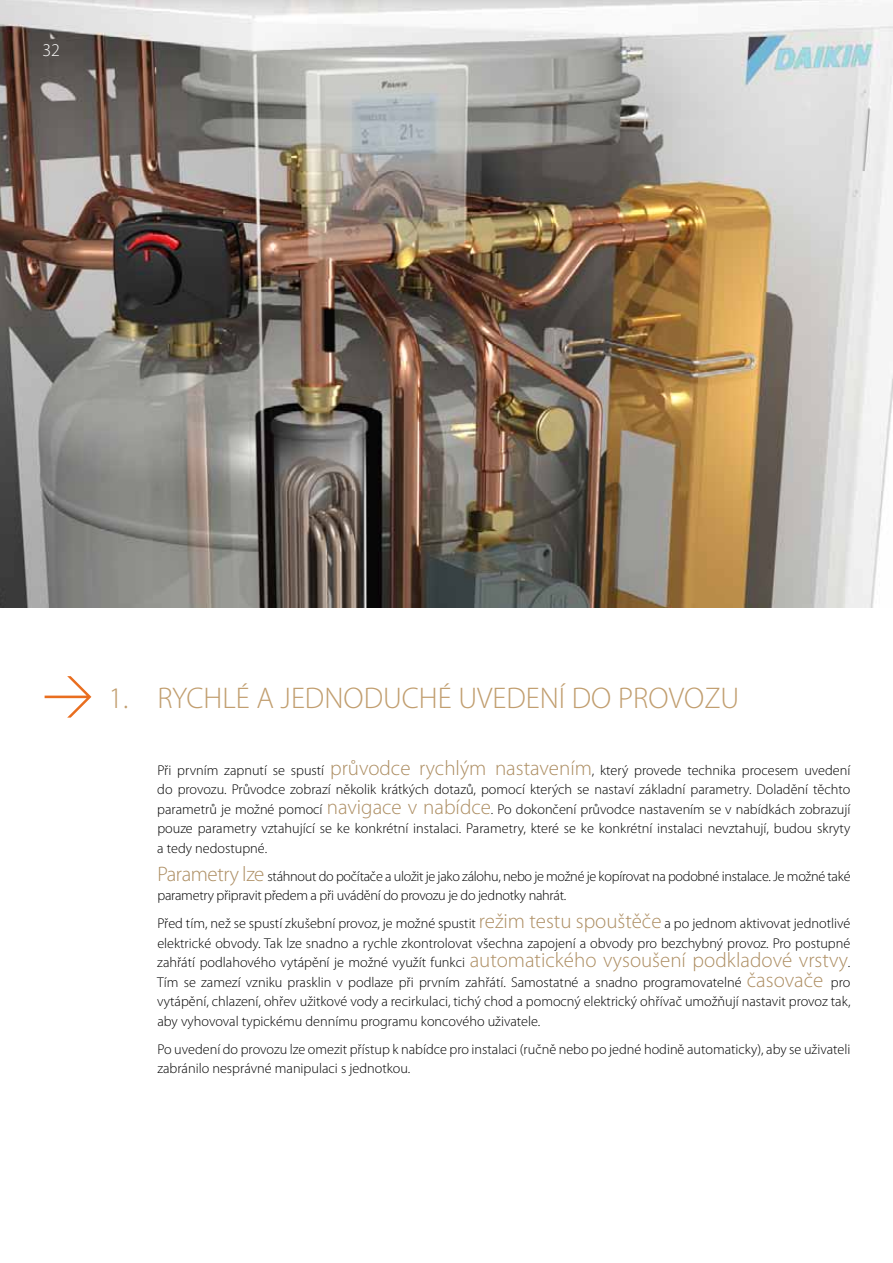
<style>
.page{position:relative;width:893px;height:1263px;background:#fff}
.page>*{position:absolute;margin:0;border:0;box-sizing:border-box;transform-origin:0 0}
.t1{font:300 30px "Myriad Pro";color:#c19e6f}
.t2{font:300 18px "Myriad Pro";color:#fff}
.t3{font:300 14.25px/19.5px "Myriad Pro";color:#000;text-align:justify}
.t4{font:300 14.25px/19.5px "Myriad Pro";letter-spacing:-.02em;color:#000}
.s1{font-size:21px;color:#ad8e63}
</style>
<div class="page">
<img style="left:0;top:0;width:893px;height:607px">
<svg style="left:45px;top:676px;width:46px;height:42px"></svg>
<p class="t2" style="left:43px;top:40px;width:19px">32</p>
<h1 class="t1" style="left:108px;top:682px;width:632px">1. RYCHLÉ A JEDNODUCHÉ UVEDENÍ DO PROVOZU</h1>
<p class="t3" style="left:157px;top:761px;width:695px">Při prvním zapnutí se spustí <span class="s1">průvodce rychlým nastavením</span>, který provede technika procesem uvedení do provozu. Průvodce zobrazí několik krátkých dotazů, pomocí kterých se nastaví základní parametry. Doladění těchto parametrů je možné pomocí <span class="s1">navigace v nabídce</span>. Po dokončení průvodce nastavením se v nabídkách zobrazují pouze parametry vztahující se ke konkrétní instalaci. Parametry, které se ke konkrétní instalaci nevztahují, budou skryty a tedy nedostupné.</p>
<p class="t4" style="left:157px;top:867px;width:695px"><span class="s1">Parametry lze</span> stáhnout do počítače a uložit je jako zálohu, nebo je možné je kopírovat na podobné instalace. Je možné také parametry připravit předem a při uvádění do provozu je do jednotky nahrát.</p>
<p class="t3" style="left:157px;top:914px;width:695px">Před tím, než se spustí zkušební provoz, je možné spustit <span class="s1">režim testu spouštěče</span> a po jednom aktivovat jednotlivé elektrické obvody. Tak lze snadno a rychle zkontrolovat všechna zapojení a obvody pro bezchybný provoz. Pro postupné zahřátí podlahového vytápění je možné využít funkci <span class="s1">automatického vysoušení podkladové vrstvy</span>.<br>Tím se zamezí vzniku prasklin v podlaze při prvním zahřátí. Samostatné a snadno programovatelné <span class="s1">časovače</span> pro vytápění, chlazení, ohřev užitkové vody a recirkulaci, tichý chod a pomocný elektrický ohřívač umožňují nastavit provoz tak, aby vyhovoval typickému dennímu programu koncového uživatele.</p>
<p class="t3" style="left:157px;top:1040px;width:695px">Po uvedení do provozu lze omezit přístup k nabídce pro instalaci (ručně nebo po jedné hodině automaticky), aby se uživateli zabránilo nesprávné manipulaci s jednotkou.</p>
</div>
